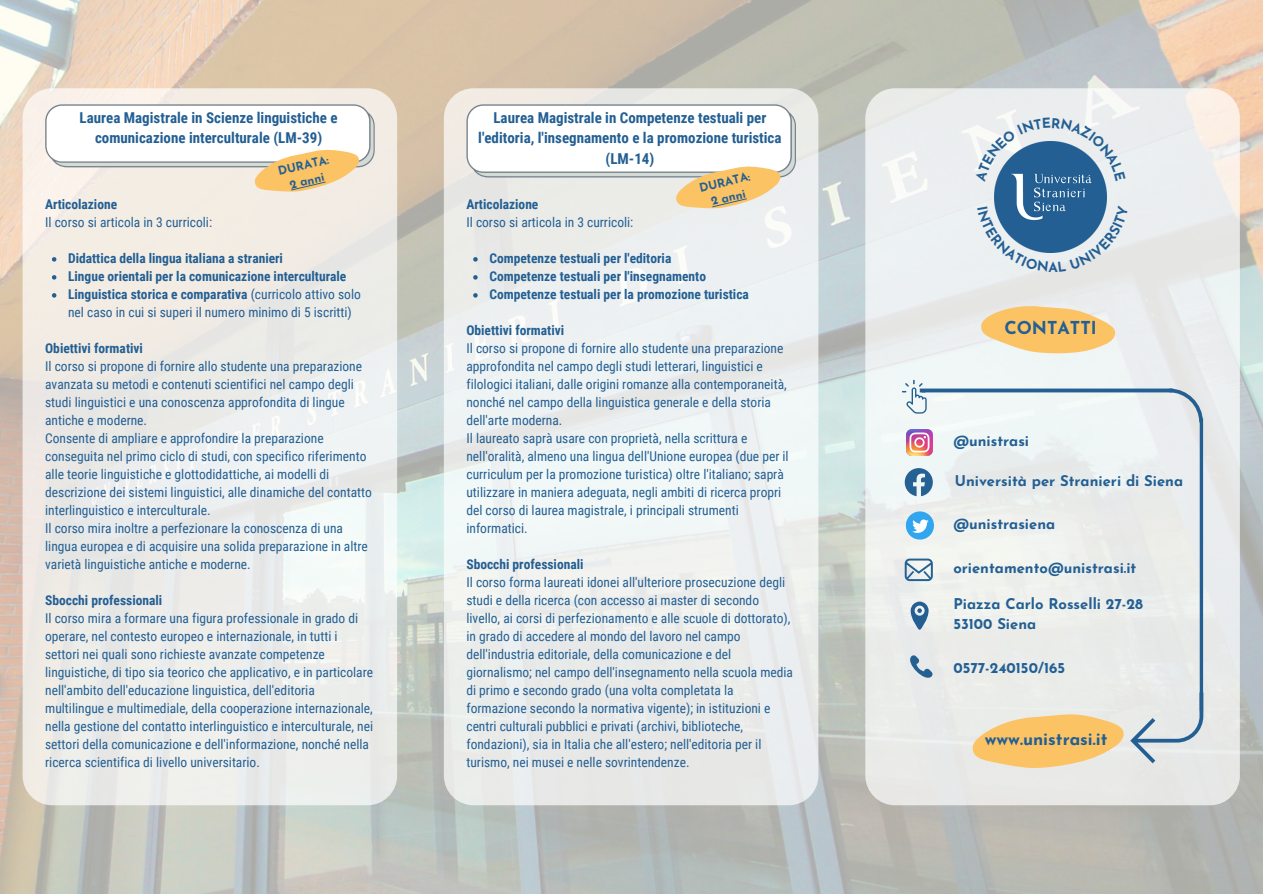
<style>
.page{position:relative;width:1263px;height:894px;background:#fff}
.page>*{position:absolute;margin:0;border:0;box-sizing:border-box;transform-origin:0 0}
.t1{font:700 17.85px "Josefin Sans";color:#235f93}
.t2{font:700 17.25px "Josefin Sans";color:#235f93}
.t3{font:700 15px/20.2px "Roboto Condensed";color:#235f93;text-align:center}
.t4{font:700 14.85px/19.8px "Josefin Sans";color:#235f93}
.t5{font:700 13.65px "Josefin Sans";color:#235f93}
.t6{font:13.5px/18px "Roboto Condensed";color:#235f93}
.t7{font:700 13.5px/18px "Roboto Condensed";color:#235f93}
.t8{font:700 11.85px/15.8px "Josefin Sans";color:#235f93;text-align:center}
.s1{font-weight:400}
</style>
<div class="page">
<img style="left:0;top:0;width:1263px;height:893px">
<div style="left:23px;top:88px;width:374px;height:717px;background:#eeece8;border-radius:30px"></div>
<div style="left:444px;top:88px;width:374px;height:717px;background:#eceff0;border-radius:30px"></div>
<div style="left:865px;top:88px;width:375px;height:717px;background:#ebedee;border-radius:30px"></div>
<img style="left:995px;top:182px;width:111px;height:70px">
<hr style="left:1200px;top:418px;width:3px;height:293px;background:#235f93">
<svg style="left:1169px;top:388px;width:34px;height:34px"></svg>
<svg style="left:927px;top:388px;width:246px;height:4px"></svg>
<svg style="left:902px;top:380px;width:25px;height:33px"></svg>
<img style="left:907px;top:429px;width:25px;height:26px">
<svg style="left:906px;top:511px;width:28px;height:28px"></svg>
<svg style="left:905px;top:558px;width:28px;height:23px"></svg>
<svg style="left:910px;top:655px;width:23px;height:23px"></svg>
<svg style="left:911px;top:601px;width:17px;height:28px"></svg>
<svg style="left:972px;top:692px;width:231px;height:76px"></svg>
<svg style="left:981px;top:306px;width:135px;height:48px"></svg>
<svg style="left:473px;top:257px;width:5px;height:4px"></svg>
<svg style="left:473px;top:275px;width:5px;height:4px"></svg>
<svg style="left:473px;top:293px;width:5px;height:4px"></svg>
<svg style="left:52px;top:257px;width:4px;height:4px"></svg>
<svg style="left:52px;top:275px;width:4px;height:4px"></svg>
<svg style="left:52px;top:293px;width:4px;height:4px"></svg>
<svg style="left:466px;top:104px;width:330px;height:114px"></svg>
<svg style="left:45px;top:104px;width:330px;height:97px"></svg>
<svg style="left:905px;top:468px;width:28px;height:28px"></svg>
<svg style="left:975px;top:117px;width:141px;height:65px"></svg>
<svg style="left:994px;top:206px;width:54px;height:47px"></svg>
<svg style="left:1058px;top:205px;width:49px;height:48px"></svg>
<p class="t3" style="left:80px;top:108px;width:260px">Laurea Magistrale in Scienze linguistiche e comunicazione interculturale (LM-39)</p>
<p class="t7" style="left:45px;top:195px;width:73px">Articolazione</p>
<p class="t6" style="left:45px;top:213px;width:169px">Il corso si articola in 3 curricoli:</p>
<p class="t8" style="left:277px;top:164px;width:53px;rotate:-13deg">DURATA:<br>2 anni</p>
<p class="t7" style="left:68px;top:249px;width:294px">Didattica della lingua italiana a stranieri<br>Lingue orientali per la comunicazione interculturale Linguistica storica e comparativa <span class="s1">(curricolo attivo solo nel caso in cui si superi il numero minimo di 5 iscritti)</span></p>
<p class="t7" style="left:45px;top:339px;width:99px">Obiettivi formativi</p>
<p class="t6" style="left:45px;top:357px;width:328px">Il corso si propone di fornire allo studente una preparazione avanzata su metodi e contenuti scientifici nel campo degli studi linguistici e una conoscenza approfondita di lingue antiche e moderne.<br>Consente di ampliare e approfondire la preparazione conseguita nel primo ciclo di studi, con specifico riferimento alle teorie linguistiche e glottodidattiche, ai modelli di descrizione dei sistemi linguistici, alle dinamiche del contatto interlinguistico e interculturale.<br>Il corso mira inoltre a perfezionare la conoscenza di una lingua europea e di acquisire una solida preparazione in altre varietà linguistiche antiche e moderne.</p>
<p class="t7" style="left:45px;top:591px;width:119px">Sbocchi professionali</p>
<p class="t6" style="left:45px;top:609px;width:330px">Il corso mira a formare una figura professionale in grado di operare, nel contesto europeo e internazionale, in tutti i settori nei quali sono richieste avanzate competenze linguistiche, di tipo sia teorico che applicativo, e in particolare nell'ambito dell'educazione linguistica, dell'editoria multilingue e multimediale, della cooperazione internazionale, nella gestione del contatto interlinguistico e interculturale, nei settori della comunicazione e dell'informazione, nonché nella ricerca scientifica di livello universitario.</p>
<p class="t3" style="left:478px;top:108px;width:305px">Laurea Magistrale in Competenze testuali per l'editoria, l'insegnamento e la promozione turistica (LM-14)</p>
<p class="t7" style="left:466px;top:195px;width:73px">Articolazione</p>
<p class="t6" style="left:466px;top:213px;width:169px">Il corso si articola in 3 curricoli:</p>
<p class="t8" style="left:698px;top:181px;width:53px;rotate:-13deg">DURATA:<br>2 anni</p>
<p class="t7" style="left:489px;top:249px;width:261px">Competenze testuali per l'editoria<br>Competenze testuali per l'insegnamento<br>Competenze testuali per la promozione turistica</p>
<p class="t7" style="left:466px;top:321px;width:99px">Obiettivi formativi</p>
<p class="t6" style="left:466px;top:339px;width:324px">Il corso si propone di fornire allo studente una preparazione approfondita nel campo degli studi letterari, linguistici e filologici italiani, dalle origini romanze alla contemporaneità, nonché nel campo della linguistica generale e della storia dell'arte moderna.<br>Il laureato saprà usare con proprietà, nella scrittura e nell'oralità, almeno una lingua dell'Unione europea (due per il curriculum per la promozione turistica) oltre l'italiano; saprà utilizzare in maniera adeguata, negli ambiti di ricerca propri del corso di laurea magistrale, i principali strumenti informatici.</p>
<p class="t7" style="left:466px;top:555px;width:119px">Sbocchi professionali</p>
<p class="t6" style="left:466px;top:573px;width:328px">Il corso forma laureati idonei all'ulteriore prosecuzione degli studi e della ricerca (con accesso ai master di secondo livello, ai corsi di perfezionamento e alle scuole di dottorato), in grado di accedere al mondo del lavoro nel campo dell'industria editoriale, della comunicazione e del giornalismo; nel campo dell'insegnamento nella scuola media di primo e secondo grado (una volta completata la formazione secondo la normativa vigente); in istituzioni e centri culturali pubblici e privati (archivi, biblioteche, fondazioni), sia in Italia che all'estero; nell'editoria per il turismo, nei musei e nelle sovrintendenze.</p>
<p class="t5" style="left:1048px;top:261px;width:11px">A</p>
<h1 class="t1" style="left:1004px;top:321px;width:94px">CONTATTI</h1>
<p class="t4" style="left:953px;top:432px;width:77px">@unistrasi</p>
<p class="t4" style="left:955px;top:472px;width:230px">Università per Stranieri di Siena</p>
<p class="t4" style="left:953px;top:515px;width:103px">@unistrasiena</p>
<p class="t4" style="left:953px;top:559px;width:185px">orientamento@unistrasi.it</p>
<p class="t4" style="left:953px;top:595px;width:191px">Piazza Carlo Rosselli 27-28<br>53100 Siena</p>
<p class="t4" style="left:953px;top:658px;width:113px">0577-240150/165</p>
<p class="t2" style="left:985px;top:732px;width:124px">www.unistrasi.it</p>
</div>
